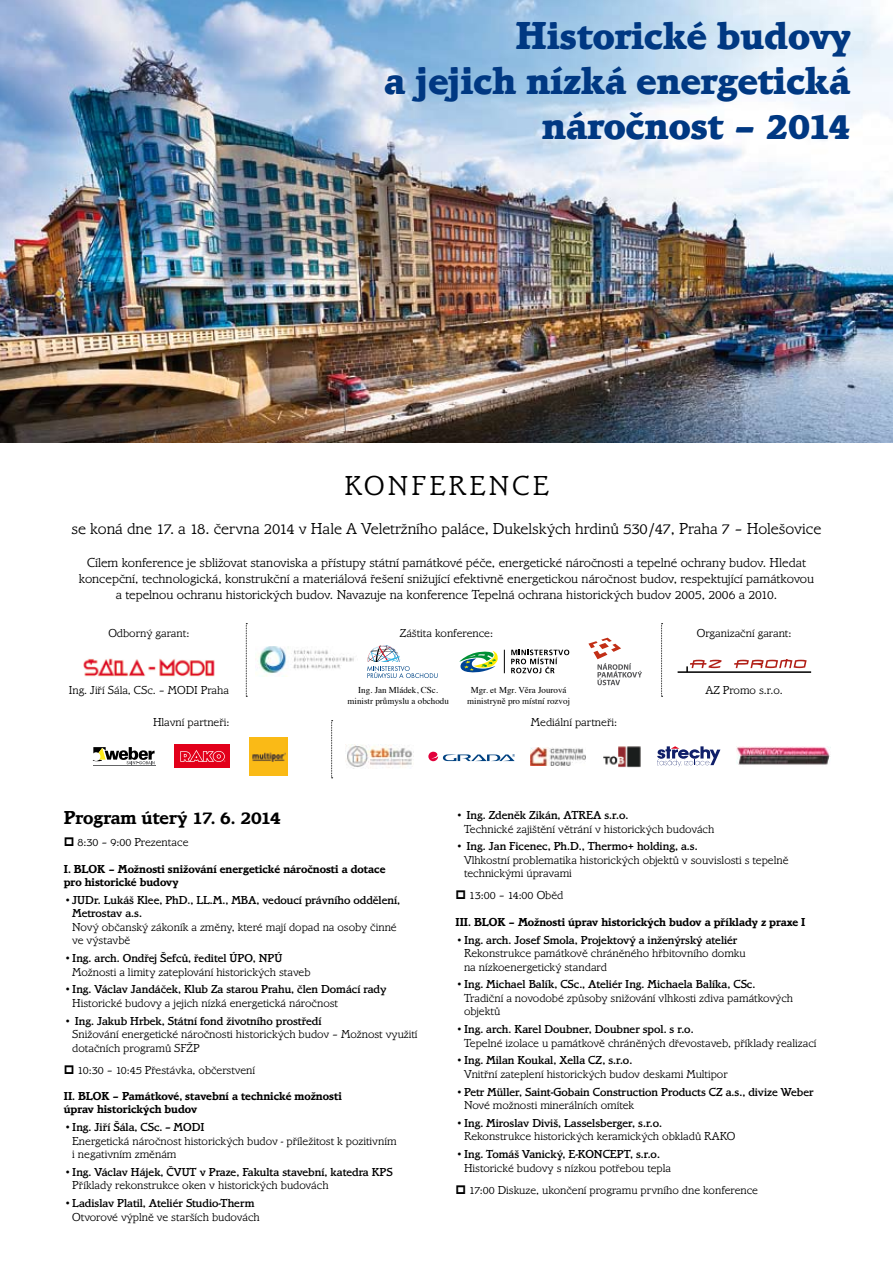
<style>
.page{position:relative;width:893px;height:1263px;background:#fff}
.page>*{position:absolute;margin:0;border:0;box-sizing:border-box;transform-origin:0 0}
.t1{font:800 40.5px/45px "Bramley TOT";color:#003882;text-align:right}
.t2{font:300 28.5px "Bramley TOT";color:#000}
.t3{font:700 19.5px "Bramley TOT";color:#000}
.t4{font:300 16.5px "Bramley TOT";color:#000}
.t5{font:300 13.5px/16.2px "Bramley TOT";color:#000;text-align:center}
.t6{font:300 12px/13.5px "Bramley TOT";color:#000}
.t7{font:500 12px/13.5px "Bramley TOT";color:#000}
.t8{font:700 12px/13.5px "Bramley TOT";color:#000}
.t9{font:9px/10.8px "Times";color:#000;text-align:center}
</style>
<div class="page">
<img style="left:0;top:0;width:893px;height:442px">
<svg style="left:678px;top:659px;width:133px;height:14px"></svg>
<img style="left:83px;top:658px;width:132px;height:19px">
<img style="left:255px;top:646px;width:99px;height:30px">
<hr style="left:93px;top:765px;width:63px;height:1px;background:#646567">
<svg style="left:93px;top:747px;width:62px;height:17px"></svg>
<div style="left:92px;top:752px;width:8px;height:9px;background:#fff;border-radius:50%"></div>
<div style="left:174px;top:745px;width:55px;height:23px;background:#e2001a"></div>
<svg style="left:180px;top:750px;width:45px;height:12px"></svg>
<svg style="left:428px;top:752px;width:87px;height:9px"></svg>
<svg style="left:657px;top:746px;width:63px;height:21px"></svg>
<img style="left:736px;top:746px;width:94px;height:19px">
<img style="left:531px;top:747px;width:54px;height:19px">
<img style="left:346px;top:744px;width:66px;height:24px">
<img style="left:603px;top:746px;width:38px;height:22px">
<svg style="left:246px;top:623px;width:1px;height:74px"></svg>
<svg style="left:331px;top:720px;width:2px;height:58px"></svg>
<svg style="left:661px;top:623px;width:2px;height:74px"></svg>
<img style="left:249px;top:737px;width:39px;height:39px">
<svg style="left:504px;top:650px;width:1px;height:23px"></svg>
<svg style="left:511px;top:650px;width:58px;height:23px"></svg>
<svg style="left:459px;top:651px;width:39px;height:22px"></svg>
<svg style="left:588px;top:638px;width:54px;height:47px"></svg>
<svg style="left:367px;top:645px;width:70px;height:33px"></svg>
<h1 class="t1" style="left:384px;top:14px;width:468px">Historické budovy<br>a jejich nízká energetická náročnost – 2014</h1>
<h2 class="t2" style="left:344px;top:470px;width:42px">Konferen</h2>
<h2 class="t2" style="left:512px;top:470px;width:36px">ce</h2>
<h3 class="t4" style="left:72px;top:519px;width:751px">se koná dne 17. a 18. června 2014 v Hale A Veletržního paláce, Dukelských hrdinů 530/47, Praha 7 – Holešovice</h3>
<p class="t5" style="left:79px;top:554px;width:737px">Cílem konference je sbližovat stanoviska a přístupy státní památkové péče, energetické náročnosti a tepelné ochrany budov. Hledat koncepční, technologická, konstrukční a materiálová řešení snižující efektivně energetickou náročnost budov, respektující památkovou a tepelnou ochranu historických budov. Navazuje na konference Tepelná ochrana historických budov 2005, 2006 a 2010.</p>
<p class="t6" style="left:108px;top:627px;width:82px">Odborný garant:</p>
<p class="t6" style="left:400px;top:627px;width:95px">Záštita konference:</p>
<p class="t6" style="left:697px;top:627px;width:96px">Organizační garant:</p>
<p class="t6" style="left:69px;top:684px;width:162px">Ing. Jiří Šála, CSc. – MODI Praha</p>
<p class="t6" style="left:705px;top:684px;width:79px">AZ Promo s.r.o.</p>
<p class="t6" style="left:153px;top:715px;width:78px">Hlavní partneři:</p>
<p class="t6" style="left:531px;top:715px;width:88px">Mediální partneři:</p>
<p class="t9" style="left:348px;top:684px;width:103px">Ing. Jan Mládek, CSc. ministr průmyslu a obchodu</p>
<p class="t9" style="left:467px;top:684px;width:104px">Mgr. et Mgr. Věra Jourová ministryně pro místní rozvoj</p>
<h3 class="t3" style="left:64px;top:807px;width:219px">Program úterý 17. 6. 2014</h3>
<p class="t6" style="left:77px;top:836px;width:113px">8:30 – 9:00 Prezentace</p>
<p class="t8" style="left:64px;top:862px;width:323px">I. BLOK – Možnosti snižování energetické náročnosti a dotace pro historické budovy</p>
<p class="t7" style="left:72px;top:893px;width:329px;text-indent:-9px">• JUDr. Lukáš Klee, PhD., LL.M., MBA, vedoucí právního oddělení,<br>Metrostav a.s.</p>
<p class="t6" style="left:72px;top:920px;width:326px">Nový občanský zákoník a změny, které mají dopad na osoby činné ve výstavbě</p>
<p class="t7" style="left:64px;top:951px;width:220px">• Ing. arch. Ondřej Šefců, ředitel ÚPO, NPÚ</p>
<p class="t6" style="left:72px;top:965px;width:240px">Možnosti a limity zateplování historických staveb</p>
<p class="t7" style="left:64px;top:983px;width:324px">• Ing. Václav Jandáček, Klub Za starou Prahu, člen Domácí rady</p>
<p class="t6" style="left:72px;top:996px;width:267px">Historické budovy a jejich nízká energetická náročnost</p>
<p class="t7" style="left:64px;top:1014px;width:259px">• Ing. Jakub Hrbek, Státní fond životního prostředí</p>
<p class="t6" style="left:72px;top:1027px;width:347px">Snižování energetické náročnosti historických budov – Možnost využití dotačních programů SFŽP</p>
<p class="t6" style="left:77px;top:1063px;width:179px">10:30 – 10:45 Přestávka, občerstvení</p>
<p class="t8" style="left:64px;top:1089px;width:279px">II. BLOK – Památkové, stavební a technické možnosti úprav historických budov</p>
<p class="t7" style="left:64px;top:1120px;width:142px">• Ing. Jiří Šála, CSc. – MODI</p>
<p class="t6" style="left:72px;top:1134px;width:326px">Energetická náročnost historických budov - příležitost k pozitivním i negativním změnám</p>
<p class="t7" style="left:64px;top:1165px;width:330px">• Ing. Václav Hájek, ČVUT v Praze, Fakulta stavební, katedra KPS</p>
<p class="t6" style="left:72px;top:1179px;width:258px">Příklady rekonstrukce oken v historických budovách</p>
<p class="t7" style="left:64px;top:1196px;width:192px">• Ladislav Platil, Ateliér Studio-Therm</p>
<p class="t6" style="left:72px;top:1210px;width:189px">Otvorové výplně ve starších budovách</p>
<p class="t7" style="left:455px;top:809px;width:174px">• Ing. Zdeněk Zikán, ATREA s.r.o.</p>
<p class="t6" style="left:464px;top:822px;width:252px">Technické zajištění větrání v historických budovách</p>
<p class="t7" style="left:455px;top:840px;width:244px">• Ing. Jan Ficenec, Ph.D., Thermo+ holding, a.s.</p>
<p class="t6" style="left:464px;top:853px;width:326px">Vlhkostní problematika historických objektů v souvislosti s tepelně technickými úpravami</p>
<p class="t6" style="left:469px;top:889px;width:96px">13:00 – 14:00 Oběd</p>
<p class="t8" style="left:455px;top:915px;width:351px">III. BLOK – Možnosti úprav historických budov a příklady z praxe I</p>
<p class="t7" style="left:455px;top:933px;width:283px">• Ing. arch. Josef Smola, Projektový a inženýrský ateliér</p>
<p class="t6" style="left:464px;top:946px;width:283px">Rekonstrukce památkově chráněného hřbitovního domku na nízkoenergetický standard</p>
<p class="t7" style="left:455px;top:978px;width:301px">• Ing. Michael Balík, CSc., Ateliér Ing. Michaela Balíka, CSc.</p>
<p class="t6" style="left:464px;top:991px;width:331px">Tradiční a novodobé způsoby snižování vlhkosti zdiva památkových objektů</p>
<p class="t7" style="left:455px;top:1022px;width:240px">• Ing. arch. Karel Doubner, Doubner spol. s r.o.</p>
<p class="t6" style="left:464px;top:1036px;width:354px">Tepelné izolace u památkově chráněných dřevostaveb, příklady realizací</p>
<p class="t7" style="left:455px;top:1054px;width:178px">• Ing. Milan Koukal, Xella CZ, s.r.o.</p>
<p class="t6" style="left:464px;top:1067px;width:265px">Vnitřní zateplení historických budov deskami Multipor</p>
<p class="t7" style="left:455px;top:1085px;width:360px">• Petr Müller, Saint-Gobain Construction Products CZ a.s., divize Weber</p>
<p class="t6" style="left:464px;top:1098px;width:172px">Nové možnosti minerálních omítek</p>
<p class="t7" style="left:455px;top:1116px;width:208px">• Ing. Miroslav Diviš, Lasselsberger, s.r.o.</p>
<p class="t6" style="left:464px;top:1130px;width:273px">Rekonstrukce historických keramických obkladů RAKO</p>
<p class="t7" style="left:455px;top:1147px;width:206px">• Ing. Tomáš Vanický, E-KONCEPT, s.r.o.</p>
<p class="t6" style="left:469px;top:1157px;width:290px;line-height:22px;text-indent:-5px">Historické budovy s nízkou potřebou tepla<br>17:00 Diskuze, ukončení programu prvního dne konference</p>
</div>
